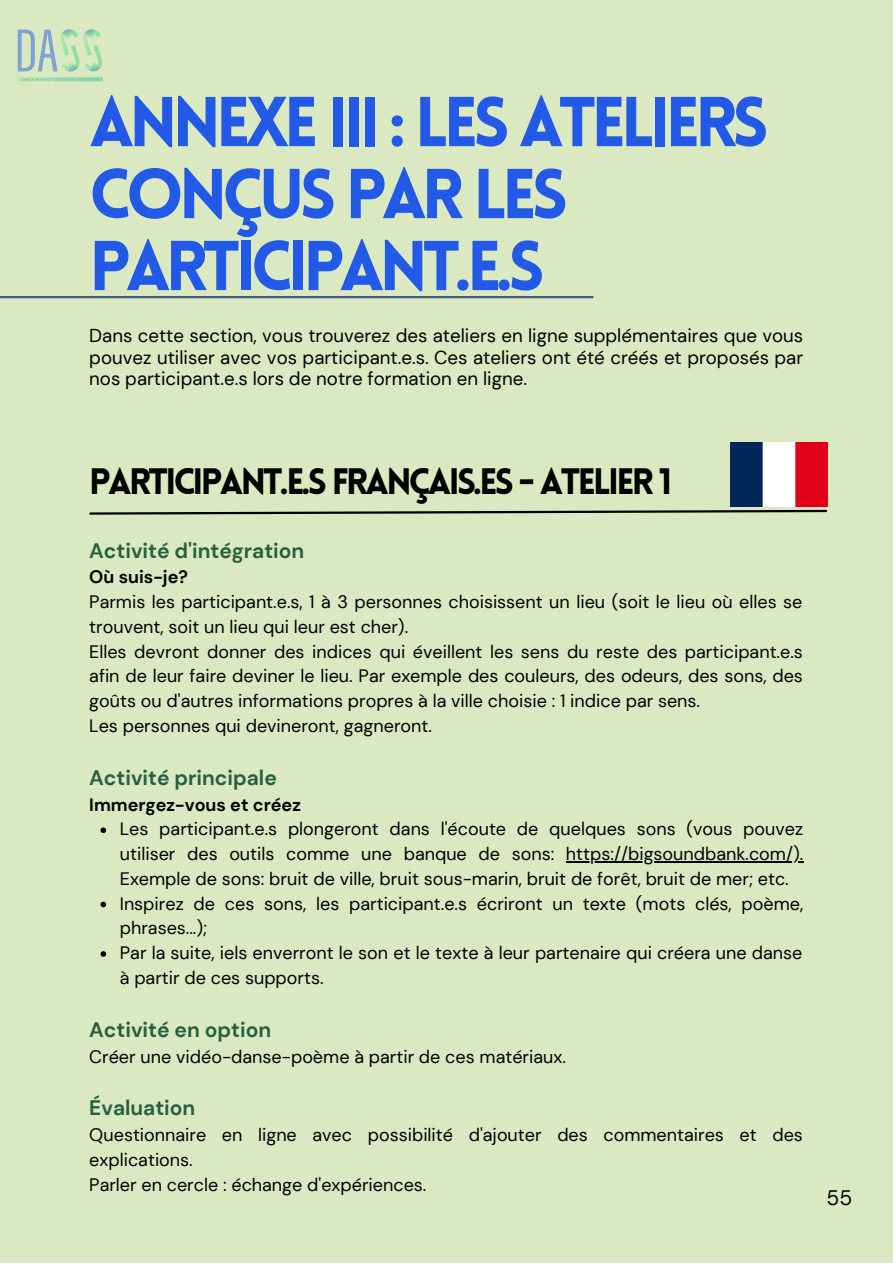
<style>
.page{position:relative;width:893px;height:1264px;background:#fff}
.page>*{position:absolute;margin:0;border:0;box-sizing:border-box;transform-origin:0 0}
.t1{font:900 69px/72px "Lovelo";letter-spacing:-.075em;color:#2259e6}
.t2{font:900 36px "Lovelo";letter-spacing:-.075em;color:#000}
.t3{font:700 21px "DM Sans";color:#266041}
.t4{font:21px "DM Sans";color:#000}
.t5{font:18.75px/21.3px "DM Sans";color:#000;text-align:justify}
.t6{font:18px/24.8px "DM Sans";color:#000}
.t7{font:700 18px "DM Sans";color:#000}
</style>
<div class="page">
<div style="left:0;top:0;width:892px;height:1262px;background:#dbe9c2"></div>
<hr style="left:0;top:296px;width:592px;height:2px;background:#42597d">
<svg style="left:100px;top:827px;width:6px;height:6px"></svg>
<hr style="left:566px;top:861px;width:237px;height:1px;background:#000">
<svg style="left:100px;top:901px;width:6px;height:6px"></svg>
<svg style="left:100px;top:951px;width:6px;height:5px"></svg>
<svg style="left:89px;top:509px;width:738px;height:6px"></svg>
<img style="left:730px;top:442px;width:97px;height:65px">
<img style="left:17px;top:29px;width:86px;height:53px">
<p class="t1" style="left:89px;top:93px;width:680px">ANNEXE III : LES ATELIERS<br>CONÇUS PAR LES<br>PARTICIPANT.E.S</p>
<p class="t5" style="left:89px;top:325px;width:715px">Dans cette section, vous trouverez des ateliers en ligne supplémentaires que vous pouvez utiliser avec vos participant.e.s. Ces ateliers ont été créés et proposés par nos participant.e.s lors de notre formation en ligne.</p>
<p class="t2" style="left:89px;top:467px;width:584px">PARTICIPANT.E.S FRANÇAIS.ES - ATELIER 1</p>
<p class="t3" style="left:89px;top:536px;width:216px">Activité d'intégration</p>
<p class="t7" style="left:89px;top:565px;width:100px">Où suis-je?</p>
<p class="t6" style="left:89px;top:589px;width:714px">Parmis les participant.e.s, 1 à 3 personnes choisissent un lieu (soit le lieu où elles se trouvent, soit un lieu qui leur est cher).</p>
<p class="t6" style="left:89px;top:639px;width:715px;text-align:justify">Elles devront donner des indices qui éveillent les sens du reste des participant.e.s afin de leur faire deviner le lieu. Par exemple des couleurs, des odeurs, des sons, des goûts ou d'autres informations propres à la ville choisie : 1 indice par sens.</p>
<p class="t6" style="left:89px;top:713px;width:344px">Les personnes qui devineront, gagneront.</p>
<p class="t3" style="left:89px;top:764px;width:189px">Activité principale</p>
<p class="t7" style="left:89px;top:792px;width:213px">Immergez-vous et créez</p>
<p class="t6" style="left:120px;top:816px;width:685px;text-align:justify">Les participant.e.s plongeront dans l'écoute de quelques sons (vous pouvez utiliser des outils comme une banque de sons: https://bigsoundbank.com/).<br>Exemple de sons: bruit de ville, bruit sous-marin, bruit de forêt, bruit de mer; etc.</p>
<p class="t6" style="left:120px;top:891px;width:685px">Inspirez de ces sons, les participant.e.s écriront un texte (mots clés, poème, phrases...);</p>
<p class="t6" style="left:120px;top:940px;width:684px">Par la suite, iels enverront le son et le texte à leur partenaire qui créera une danse à partir de ces supports.</p>
<p class="t3" style="left:89px;top:1015px;width:183px">Activité en option</p>
<p class="t6" style="left:89px;top:1043px;width:478px">Créer une vidéo-danse-poème à partir de ces matériaux.</p>
<p class="t3" style="left:89px;top:1094px;width:107px">Évaluation</p>
<p class="t6" style="left:89px;top:1122px;width:715px">Questionnaire en ligne avec possibilité d'ajouter des commentaires et des explications.</p>
<p class="t6" style="left:89px;top:1172px;width:338px">Parler en cercle : échange d'expériences.</p>
<p class="t4" style="left:826px;top:1184px;width:27px">55</p>
</div>
